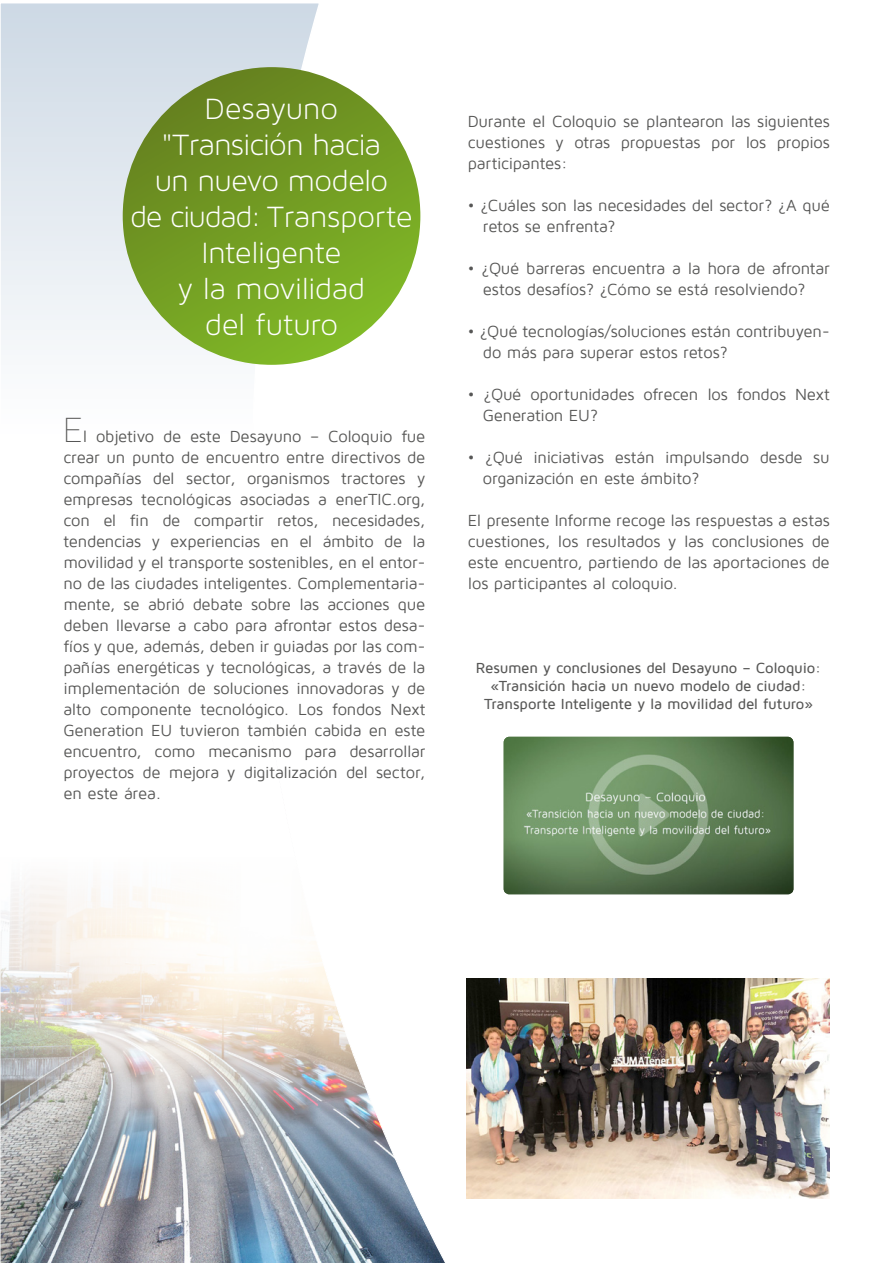
<style>
.page{position:relative;width:893px;height:1263px;background:#fff}
.page>*{position:absolute;margin:0;border:0;box-sizing:border-box;transform-origin:0 0}
.t1{font:100 39px "Maven Pro Light 200";color:#575756}
.t2{font:300 31.5px/36px "Maven Pro Light 300";letter-spacing:-.015em;color:#fff;text-align:center}
.t3{font:16.5px/21px "Maven Pro";letter-spacing:-.01em;color:#575756}
.t4{font:500 15px/18px "Maven Pro";letter-spacing:-.015em;color:#575756;text-align:center}
</style>
<div class="page">
<svg style="left:0;top:3px;width:421px;height:362px"></svg>
<img style="left:0;top:880px;width:445px;height:383px">
<img style="left:504px;top:737px;width:289px;height:156px">
<img style="left:466px;top:978px;width:364px;height:220px">
<div style="left:123px;top:67px;width:297px;height:298px;background:linear-gradient(to bottom,#678420,#7fb728);border-radius:149px"></div>
<h2 class="t2" style="left:130px;top:91px;width:284px">Desayuno "Transición hacia<br>un nuevo modelo<br>de ciudad: Transporte<br>Inteligente<br>y la movilidad<br>del futuro</h2>
<h1 class="t1" style="left:64px;top:408px;width:21px">E</h1>
<p class="t3" style="left:63px;top:426px;width:363px;text-align:justify;text-indent:19px">l objetivo de este Desayuno – Coloquio fue crear un punto de encuentro entre directivos de compañías del sector, organismos tractores y empresas tecnológicas asociadas a enerTIC.org, con el fin de compartir retos, necesidades, tendencias y experiencias en el ámbito de la movilidad y el transporte sostenibles, en el entor&shy;no de las ciudades inteligentes. Complementaria&shy;mente, se abrió debate sobre las acciones que deben llevarse a cabo para afrontar estos desa&shy;fíos y que, además, deben ir guiadas por las com&shy;pañías energéticas y tecnológicas, a través de la implementación de soluciones innovadoras y de alto componente tecnológico. Los fondos Next Generation EU tuvieron también cabida en este encuentro, como mecanismo para desarrollar proyectos de mejora y digitalización del sector, en este área.</p>
<p class="t3" style="left:468px;top:111px;width:363px;text-align:justify">Durante el Coloquio se plantearon las siguientes cuestiones y otras propuestas por los propios participantes:</p>
<p class="t3" style="left:483px;top:195px;width:348px;text-indent:-15px">• ¿Cuáles son las necesidades del sector? ¿A qué retos se enfrenta?</p>
<p class="t3" style="left:468px;top:258px;width:363px;text-align:center">• ¿Qué barreras encuentra a la hora de afrontar estos desafíos? ¿Cómo se está resolviendo?</p>
<p class="t3" style="left:483px;top:321px;width:348px;text-indent:-15px">• ¿Qué tecnologías/soluciones están contribuyen&shy;do más para superar estos retos?</p>
<p class="t3" style="left:483px;top:384px;width:348px;text-indent:-15px">• ¿Qué oportunidades ofrecen los fondos Next<br>Generation EU?</p>
<p class="t3" style="left:483px;top:447px;width:348px;text-indent:-15px">• ¿Qué iniciativas están impulsando desde su organización en este ámbito?</p>
<p class="t3" style="left:468px;top:510px;width:363px;text-align:justify">El presente Informe recoge las respuestas a estas cuestiones, los resultados y las conclusiones de este encuentro, partiendo de las aportaciones de los participantes al coloquio.</p>
<p class="t4" style="left:476px;top:659px;width:347px">Resumen y conclusiones del Desayuno – Coloquio: «Transición hacia un nuevo modelo de ciudad:<br>Transporte Inteligente y la movilidad del futuro»</p>
</div>
